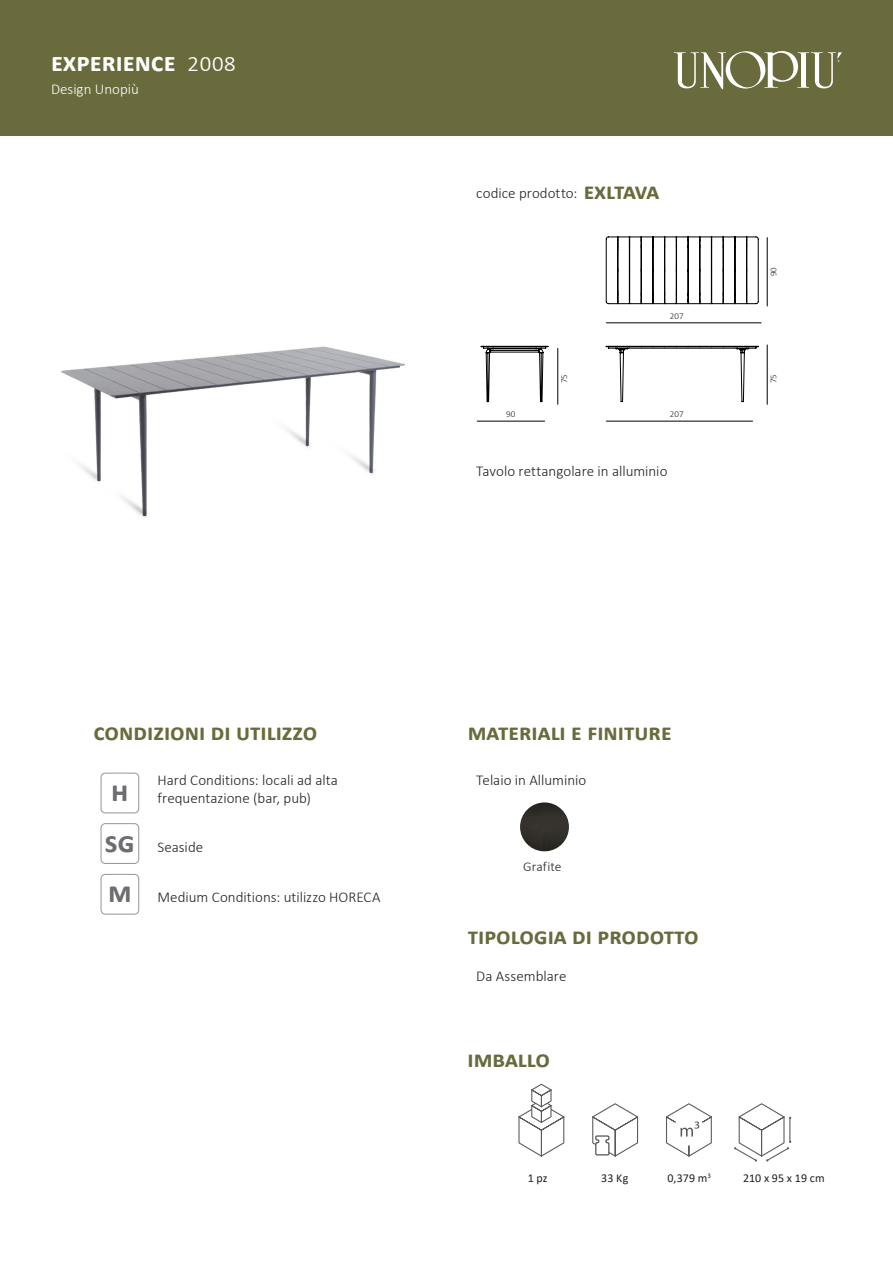
<style>
.page{position:relative;width:893px;height:1263px;background:#fff}
.page>*{position:absolute;margin:0;border:0;box-sizing:border-box;transform-origin:0 0}
.Simboli{font:700 30px "Calibri";color:#6c6d70}
.t1{font:700 27px "Calibri";color:#fff}
.Titoli{font:700 24px "Calibri";color:#696b3d}
.Descrizioni_simboli{font:300 15px/18px "Calibri";color:#231f20}
.Descrizioni{font:300 15px "Calibri";color:#231f20}
.t2{font:300 15px "Calibri";color:#fff}
.Descrizioni_simboli-2{font:300 13.5px "Calibri";letter-spacing:.005em;color:#231f20}
.Descrizioni_simboli-3{font:12px "Calibri";letter-spacing:.005em;color:#231f20}
.Descrizioni-2{font:300 9px "Calibri";letter-spacing:.015em;color:#231f20}
.s1{font-weight:300}
</style>
<div class="page">
<div style="left:0;top:0;width:893px;height:135px;background:#696b3d"></div>
<svg style="left:674px;top:51px;width:168px;height:38px"></svg>
<svg style="left:592px;top:1103px;width:47px;height:54px"></svg>
<svg style="left:666px;top:1103px;width:46px;height:54px"></svg>
<svg style="left:734px;top:1103px;width:57px;height:59px"></svg>
<svg style="left:518px;top:1083px;width:47px;height:74px"></svg>
<div style="left:101px;top:773px;width:38px;height:40px;border:1px solid #939598;border-radius:4px"></div>
<div style="left:101px;top:823px;width:38px;height:41px;border:1px solid #939598;border-radius:4px"></div>
<div style="left:101px;top:874px;width:38px;height:40px;border:1px solid #939598;border-radius:4px"></div>
<img style="left:61px;top:346px;width:344px;height:172px">
<svg style="left:481px;top:346px;width:67px;height:56px"></svg>
<svg style="left:606px;top:346px;width:152px;height:56px"></svg>
<svg style="left:606px;top:237px;width:152px;height:67px"></svg>
<hr style="left:477px;top:421px;width:68px;height:1px;background:#000">
<hr style="left:606px;top:421px;width:147px;height:1px;background:#000">
<hr style="left:606px;top:323px;width:155px;height:1px;background:#000">
<hr style="left:557px;top:348px;width:1px;height:56px;background:#000">
<hr style="left:767px;top:345px;width:1px;height:59px;background:#000">
<hr style="left:767px;top:238px;width:1px;height:68px;background:#000">
<img style="left:520px;top:802px;width:49px;height:49px;border-radius:24px">
<p class="t1" style="left:51px;top:43px;width:187px">experience <span class="s1">2008</span></p>
<p class="t2" style="left:51px;top:79px;width:89px">Design Unopiù</p>
<p class="Descrizioni" style="left:476px;top:183px;width:103px">codice prodotto:</p>
<p class="Titoli" style="left:584px;top:174px;width:77px">exltava</p>
<p class="Descrizioni-2" style="left:670px;top:310px;width:15px">207</p>
<p class="Descrizioni-2" style="left:768px;top:276px;width:11px;rotate:-90deg">90</p>
<p class="Descrizioni-2" style="left:558px;top:383px;width:11px;rotate:-90deg">75</p>
<p class="Descrizioni-2" style="left:768px;top:383px;width:11px;rotate:-90deg">75</p>
<p class="Descrizioni-2" style="left:506px;top:409px;width:11px">90</p>
<p class="Descrizioni-2" style="left:670px;top:409px;width:15px">207</p>
<p class="Descrizioni" style="left:476px;top:461px;width:193px">Tavolo rettangolare in alluminio</p>
<p class="Titoli" style="left:94px;top:715px;width:225px">CONDIZIONI DI UTILIZZO</p>
<p class="Simboli" style="left:111px;top:770px;width:19px">H</p>
<p class="Simboli" style="left:105px;top:820px;width:32px">SG</p>
<p class="Descrizioni_simboli" style="left:158px;top:771px;width:182px">Hard Conditions: locali ad alta frequentazione (bar, pub)</p>
<p class="Descrizioni_simboli" style="left:158px;top:837px;width:47px">Seaside</p>
<p class="Simboli" style="left:108px;top:871px;width:25px">M</p>
<p class="Descrizioni_simboli" style="left:158px;top:888px;width:224px">Medium Conditions: utilizzo HORECA</p>
<p class="Titoli" style="left:468px;top:715px;width:192px">MATERIALI E FINITURE</p>
<p class="Descrizioni" style="left:476px;top:770px;width:112px">Telaio in Alluminio</p>
<p class="Descrizioni_simboli-2" style="left:523px;top:858px;width:40px">Grafite</p>
<p class="Titoli" style="left:468px;top:919px;width:232px">TIPOLOGIA DI PRODOTTO</p>
<p class="Descrizioni" style="left:476px;top:966px;width:92px">Da Assemblare</p>
<p class="Titoli" style="left:468px;top:1042px;width:84px">IMBALLO</p>
<p class="Descrizioni_simboli-3" style="left:528px;top:1170px;width:21px">1 pz</p>
<p class="Descrizioni_simboli-3" style="left:601px;top:1170px;width:29px">33 Kg</p>
<p class="Descrizioni_simboli-3" style="left:667px;top:1170px;width:45px">0,379 m<sup>3</sup></p>
<p class="Descrizioni_simboli-3" style="left:743px;top:1170px;width:83px">210 x 95 x 19 cm</p>
</div>
